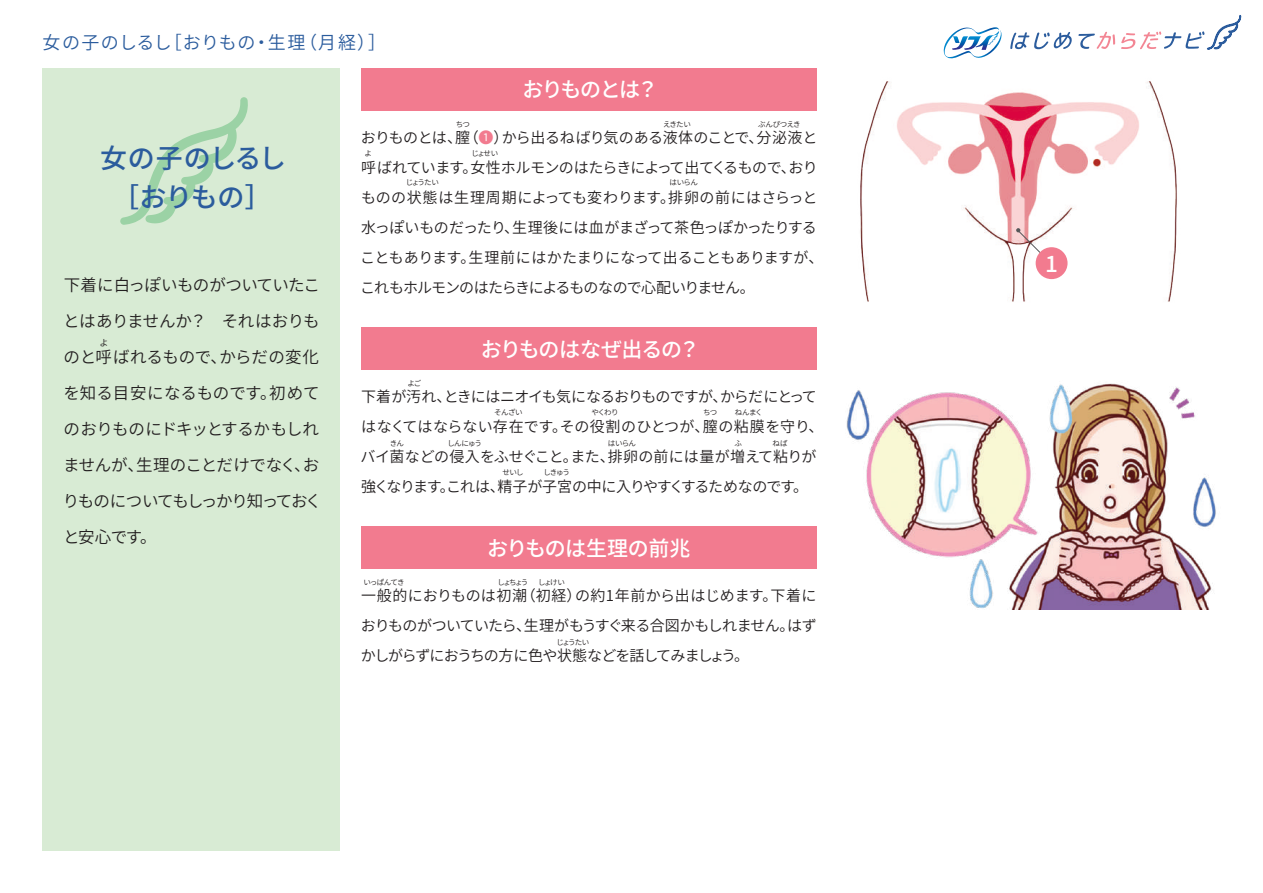
<style>
.page{position:relative;width:1263px;height:893px;background:#fff}
.page>*{position:absolute;margin:0;border:0;box-sizing:border-box;transform-origin:0 0}
.t1{font:500 27px/39px "Noto Sans CJ Kjp";letter-spacing:-.03em;color:#2b5c9d;text-align:center}
.t2{font:500 21px "Noto Sans CJ Kjp";letter-spacing:-.05em;color:#fff}
.t3{font:500 21px "Noto Sans CJ Kjp";letter-spacing:-.02em;color:#fff}
.t4{font:600 18px "Noto Sans CJ Kjp";letter-spacing:.035em;color:#2b5c9d}
.t5{font:600 16.5px/36px "Noto Sans CJ Kjp";letter-spacing:-.025em;color:#231f20}
.t6{font:600 15px/30px "Noto Sans CJ Kjp";letter-spacing:-.035em;color:#231f20}
.t7{font:600 9px "Noto Sans CJ Kjp";color:#231f20}
.t8{font:600 7.5px "Noto Sans CJ Kjp";letter-spacing:-.115em;color:#231f20}
.s1{color:#f27b8f}
</style>
<div class="page">
<div style="left:43px;top:68px;width:297px;height:782px;background:#d8ebd4"></div>
<svg style="left:120px;top:97px;width:128px;height:128px"></svg>
<div style="left:361px;top:68px;width:455px;height:43px;background:#f27b8f"></div>
<div style="left:361px;top:327px;width:455px;height:43px;background:#f27b8f"></div>
<div style="left:361px;top:527px;width:455px;height:42px;background:#f27b8f"></div>
<img style="left:846px;top:383px;width:370px;height:226px">
<img style="left:816px;top:68px;width:361px;height:234px">
<div style="left:1036px;top:247px;width:31px;height:32px;background:#f27b8f;border-radius:50%"></div>
<svg style="left:1010px;top:32px;width:62px;height:17px"></svg>
<svg style="left:1078px;top:32px;width:37px;height:17px"></svg>
<svg style="left:1121px;top:15px;width:121px;height:35px"></svg>
<svg style="left:943px;top:27px;width:59px;height:32px"></svg>
<svg style="left:1016px;top:228px;width:40px;height:44px"></svg>
<p class="t4" style="left:43px;top:32px;width:345px">女の子のしるし［おりもの・生理（月経）］</p>
<p class="t8" style="left:456px;top:120px;width:16px">ちつ</p>
<h2 class="t2" style="left:522px;top:78px;width:137px">おりものとは？</h2>
<p class="t8" style="left:663px;top:120px;width:29px">えきたい</p>
<p class="t8" style="left:758px;top:120px;width:44px">ぶんぴつえき</p>
<h1 class="t1" style="left:100px;top:139px;width:188px">女の子のしるし［おりもの］</h1>
<p class="t5" style="left:63px;top:267px;width:261px">下着に白っぽいものがついていたことはありませんか？　それはおりものと呼ばれるもので、からだの変化を知る目安になるものです。初めてのおりものにドキッとするかもしれませんが、生理のことだけでなく、おりものについてもしっかり知っておくと安心です。</p>
<p class="t7" style="left:99px;top:338px;width:10px">よ</p>
<p class="t6" style="left:360px;top:122px;width:465px">おりものとは、膣（<span class="s1">❶</span>）から出るねばり気のある液体のことで、分泌液と呼ばれています。女性ホルモンのはたらきによって出てくるもので、おりものの状態は生理周期によっても変わります。排卵の前にはさらっと水っぽいものだったり、生理後には血がまざって茶色っぽかったりすることもあります。生理前にはかたまりになって出ることもありますが、これもホルモンのはたらきによるものなので心配いりません。</p>
<p class="t8" style="left:365px;top:149px;width:9px">よ</p>
<p class="t8" style="left:471px;top:149px;width:28px">じょせい</p>
<p class="t8" style="left:406px;top:178px;width:35px">じょうたい</p>
<p class="t8" style="left:669px;top:178px;width:30px">はいらん</p>
<p class="t8" style="left:407px;top:379px;width:16px">よご</p>
<h2 class="t2" style="left:481px;top:337px;width:220px">おりものはなぜ出るの？</h2>
<p class="t6" style="left:361px;top:382px;width:464px">下着が汚れ、ときにはニオイも気になるおりものですが、からだにとってはなくてはならない存在です。その役割のひとつが、膣の粘膜を守り、バイ菌などの侵入をふせぐこと。また、排卵の前には量が増えて粘りが強くなります。これは、精子が子宮の中に入りやすくするためなのです。</p>
<p class="t8" style="left:494px;top:408px;width:30px">そんざい</p>
<p class="t8" style="left:591px;top:408px;width:29px">やくわり</p>
<p class="t8" style="left:703px;top:408px;width:16px">ちつ</p>
<p class="t8" style="left:735px;top:408px;width:29px">ねんまく</p>
<p class="t8" style="left:390px;top:439px;width:16px">きん</p>
<p class="t8" style="left:448px;top:439px;width:36px">しんにゅう</p>
<p class="t8" style="left:608px;top:439px;width:30px">はいらん</p>
<p class="t8" style="left:734px;top:439px;width:9px">ふ</p>
<p class="t8" style="left:772px;top:439px;width:17px">ねば</p>
<p class="t8" style="left:502px;top:468px;width:23px">せいし</p>
<p class="t8" style="left:543px;top:468px;width:28px">しきゅう</p>
<h2 class="t3" style="left:487px;top:536px;width:205px">おりものは生理の前兆</h2>
<p class="t8" style="left:363px;top:578px;width:43px">いっぱんてき</p>
<p class="t8" style="left:497px;top:578px;width:32px">しょちょう</p>
<p class="t8" style="left:538px;top:578px;width:28px">しょけい</p>
<p class="t6" style="left:361px;top:581px;width:458px;text-align:justify">一般的におりものは初潮（初経）の約1年前から出はじめます。下着におりものがついていたら、生理がもうすぐ来る合図かもしれません。はずかしがらずにおうちの方に色や状態などを話してみましょう。</p>
<p class="t8" style="left:556px;top:638px;width:35px">じょうたい</p>
</div>
